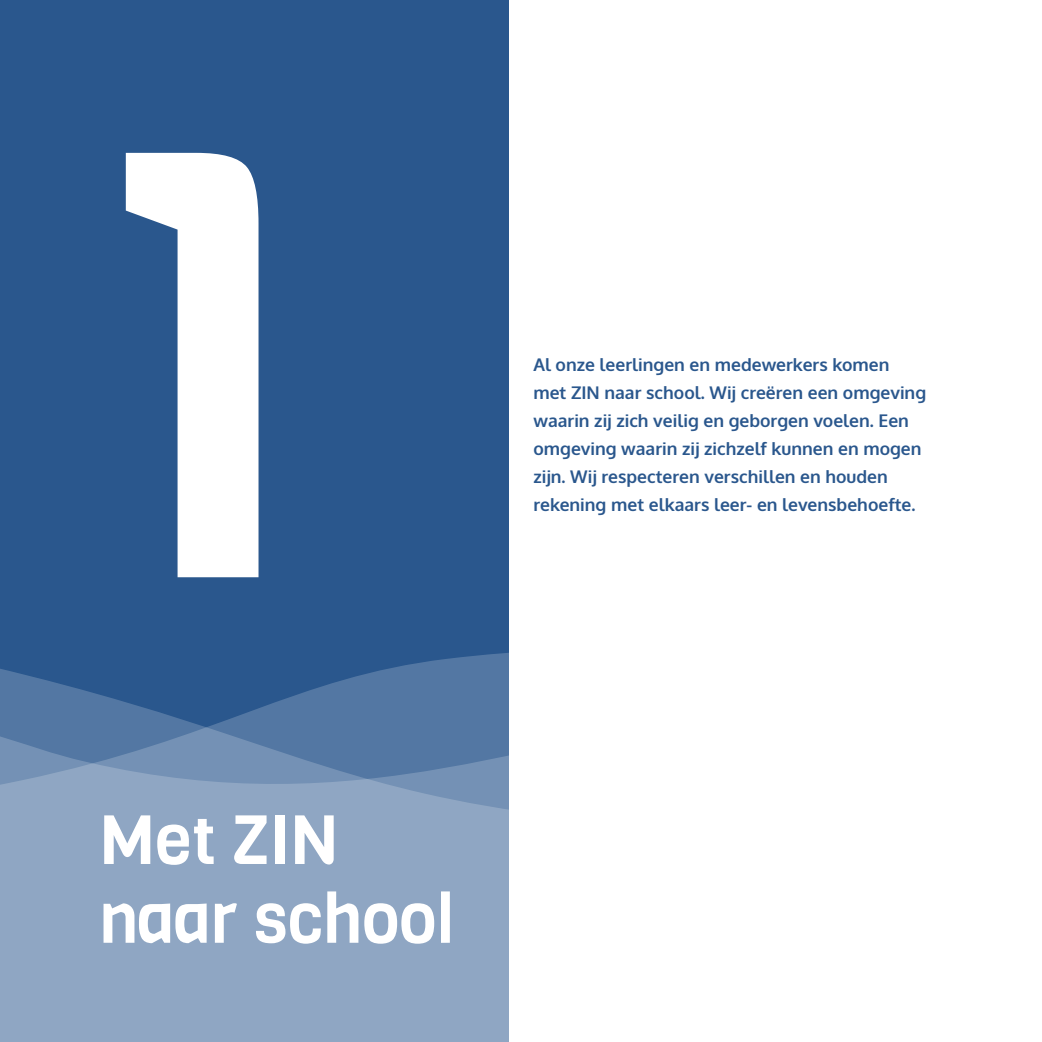
<style>
.page{position:relative;width:1042px;height:1042px;background:#fff}
.page>*{position:absolute;margin:0;border:0;box-sizing:border-box;transform-origin:0 0}
.t1{font:595.18px "Viga";color:#fff}
.t2{font:68.25px/78.8px "Viga";color:#fff}
.t3{font:700 17.5px/28px "Oxygen";color:#2a578d}
</style>
<div class="page">
<div style="left:0;top:0;width:508px;height:1042px;background:#2a578d"></div>
<svg style="left:0;top:659px;width:508px;height:383px;fill:#8fa6c3"></svg>
<h1 class="t1" style="left:65px;top:-27px;width:262px">1</h1>
<p class="t3" style="left:533px;top:351px;width:394px">Al onze leerlingen en medewerkers komen met ZIN naar school. Wij creëren een omgeving waarin zij zich veilig en geborgen voelen. Een omgeving waarin zij zichzelf kunnen en mogen zijn. Wij respecteren verschillen en houden rekening met elkaars leer- en levensbehoefte.</p>
<h2 class="t2" style="left:99px;top:801px;width:357px">Met ZIN naar school</h2>
</div>
